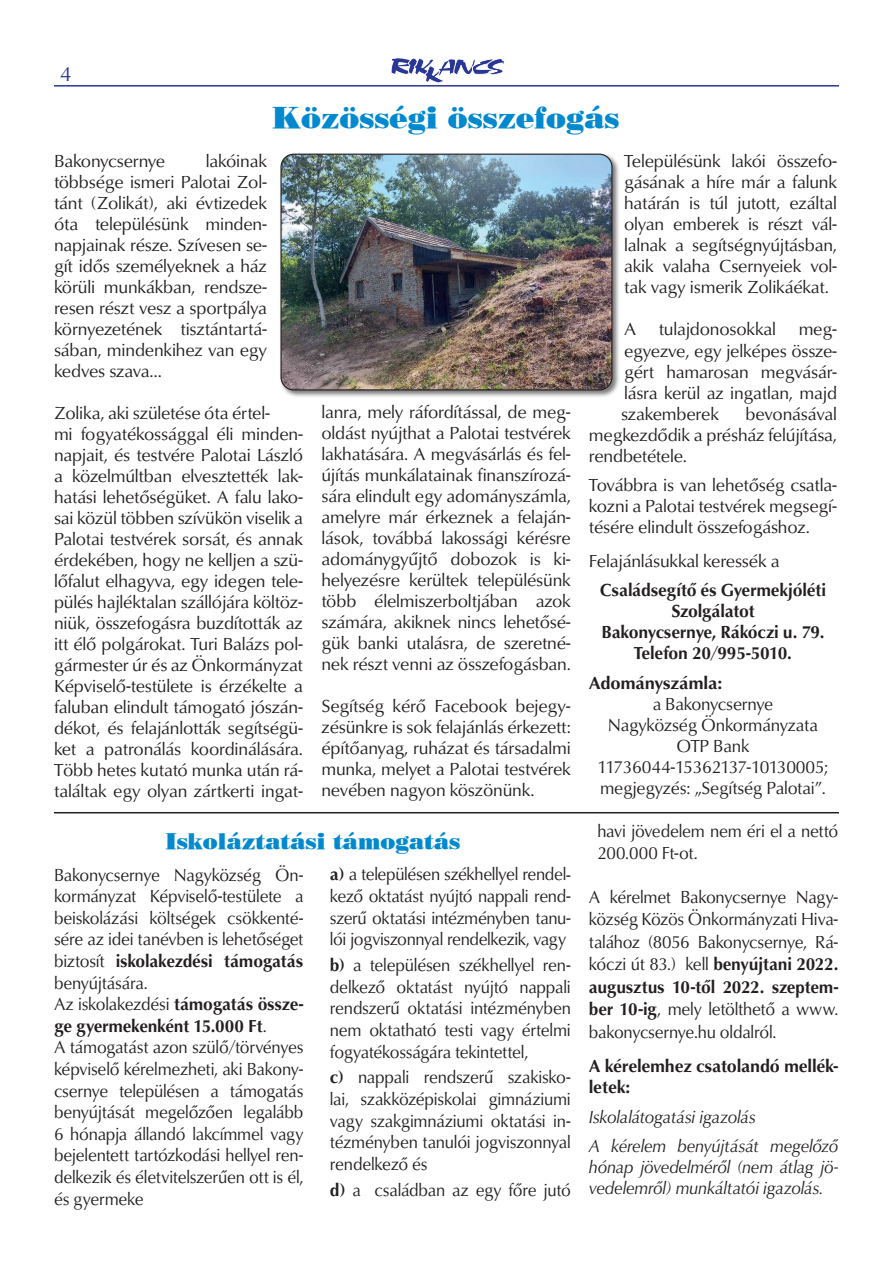
<style>
.page{position:relative;width:893px;height:1263px;background:#fff}
.page>*{position:absolute;margin:0;border:0;box-sizing:border-box;transform-origin:0 0}
.t1{font:30px "Bodnoff PFL Normal";color:#0089cf}
.t2{font:22.5px "Bodnoff PFL Normal";color:#0089cf}
.t3{font:21px "URW Classico TEE";color:#293695}
.t4{font:18px/21px "URW Classico TEE";letter-spacing:-.01em;color:#231f20;text-align:justify}
.t5{font:18px/21.6px "URW Classico TEE";letter-spacing:-.01em;color:#231f20;text-align:justify;scale:.95 1}
.t6{font:italic 18px/29.5px "URW Classico TEE";letter-spacing:-.005em;color:#231f20;scale:.95 1}
.t7{font:700 18px/21px "URW Classico TEE";letter-spacing:-.015em;color:#231f20;text-align:center;scale:.96 1}
.t8{font:700 18px/21.6px "URW Classico TEE";letter-spacing:-.015em;color:#231f20}
.s1{font-weight:700}
</style>
<div class="page">
<hr style="left:54px;top:85px;width:785px;height:2px;background:#293695">
<svg style="left:392px;top:58px;width:113px;height:25px"></svg>
<div style="left:279px;top:152px;width:341px;height:246px;background:#231f20;opacity:.6"></div>
<img style="left:281px;top:154px;width:331px;height:236px">
<div style="left:280px;top:154px;width:332px;height:236px;border:1px solid #231f20;border-radius:13px"></div>
<hr style="left:54px;top:812px;width:785px;height:1px;background:#231f20">
<p class="t3" style="left:60px;top:61px;width:13px">4</p>
<h1 class="t1" style="left:273px;top:99px;width:348px">Közösségi összefogás</h1>
<p class="t4" style="left:54px;top:151px;width:215px;text-indent:152px">lakóinak többsége ismeri Palotai Zol&shy;tánt (Zolikát), aki évtizedek óta településünk minden&shy;napjainak része. Szívesen se&shy;gít idős személyeknek a ház körüli munkákban, rendsze&shy;resen részt vesz a sportpálya környezetének tisztántartá&shy;sában, mindenkihez van egy kedves szava…</p>
<p class="t4" style="left:54px;top:403px;width:251px;text-align:left">Zolika, aki születése óta értel-<br>mi fogyatékossággal éli minden&shy;napjait, és testvére Palotai László a közelmúltban elvesztették lak&shy;hatási lehetőségüket. A falu lako&shy;sai közül többen szívükön viselik a Palotai testvérek sorsát, és annak érdekében, hogy ne kelljen a szü&shy;lőfalut elhagyva, egy idegen tele&shy;pülés hajléktalan szállójára költöz&shy;niük, összefogásra buzdították az itt élő polgárokat. Turi Balázs pol&shy;gármester úr és az Önkormányzat Képviselő-testülete is érzékelte a faluban elindult támogató jószán&shy;dékot, és felajánlották segítségü&shy;ket a patronálás koordinálására.<br>Több hetes kutató munka után rá&shy;találtak egy olyan zártkerti ingat-</p>
<p class="t4" style="left:321px;top:402px;width:251px">lanra, mely ráfordítással, de meg&shy;oldást nyújthat a Palotai testvérek lakhatására. A megvásárlás és fel&shy;újítás munkálatainak finanszírozá&shy;sára elindult egy adományszámla, amelyre már érkeznek a felaján&shy;lások, továbbá lakossági kérésre adománygyűjtő dobozok is ki&shy;helyezésre kerültek településünk több élelmiszerboltjában azok számára, akiknek nincs lehetősé&shy;gük banki utalásra, de szeretné&shy;nek részt venni az összefogásban.</p>
<p class="t4" style="left:54px;top:151px;width:113px">Bakonycsernye</p>
<p class="t4" style="left:321px;top:696px;width:251px">Segítség kérő Facebook bejegy&shy;zésünkre is sok felajánlás érkezett: építőanyag, ruházat és társadalmi munka, melyet a Palotai testvérek nevében nagyon köszönünk.</p>
<p class="t2" style="left:165px;top:827px;width:297px">Iskoláztatási támogatás</p>
<p class="t5" style="left:54px;top:864px;width:264px;text-align:left">Bakonycsernye Nagyközség Ön&shy;kormányzat Képviselő-testülete a beiskolázási költségek csökkenté&shy;sére az idei tanévben is lehetőséget biztosít <span class="s1">iskolakezdési támogatás </span>benyújtására.<br>Az iskolakezdési <span class="s1">támogatás össze&shy;ge gyermekenként 15.000 Ft</span>.<br>A támogatást azon szülő/törvényes képviselő kérelmezheti, aki Bakony&shy;csernye településen a támogatás benyújtását megelőzően legalább<br>6 hónapja állandó lakcímmel vagy bejelentett tartózkodási hellyel ren&shy;delkezik és életvitelszerűen ott is él, és gyermeke</p>
<p class="t5" style="left:330px;top:864px;width:255px"><span class="s1">a)</span> a településen székhellyel rendel&shy;kező oktatást nyújtó nappali rend&shy;szerű oktatási intézményben tanu&shy;lói jogviszonnyal rendelkezik, vagy</p>
<p class="t5" style="left:330px;top:955px;width:255px"><span class="s1">b)</span> a településen székhellyel ren&shy;delkező oktatást nyújtó nappali rendszerű oktatási intézményben nem oktatható testi vagy értelmi fogyatékosságára tekintettel,</p>
<p class="t5" style="left:330px;top:1067px;width:255px"><span class="s1">c)</span> nappali rendszerű szakisko&shy;lai, szakközépiskolai gimnáziumi vagy szakgimnáziumi oktatási in&shy;tézményben tanulói jogviszonnyal rendelkező és</p>
<p class="t5" style="left:330px;top:1179px;width:255px"><span class="s1">d)</span> a családban az egy főre jutó</p>
<p class="t4" style="left:624px;top:151px;width:215px">Településünk lakói összefo&shy;gásának a híre már a falunk határán is túl jutott, ezáltal olyan emberek is részt vál&shy;lalnak a segítségnyújtásban, akik valaha Csernyeiek vol&shy;tak vagy ismerik Zolikáékat.</p>
<p class="t4" style="left:624px;top:319px;width:13px">A</p>
<p class="t4" style="left:659px;top:319px;width:119px">tulajdonosokkal</p>
<p class="t4" style="left:621px;top:319px;width:218px;text-indent:178px">meg&shy;egyezve, egy jelképes össze&shy;gért hamarosan megvásár&shy;lásra kerül az ingatlan, majd szakemberek</p>
<p class="t4" style="left:589px;top:403px;width:250px;text-indent:157px">bevonásával megkezdődik a présház felújítása, rendbetétele.</p>
<p class="t4" style="left:589px;top:475px;width:250px">Továbbra is van lehetőség csatla&shy;kozni a Palotai testvérek megsegí&shy;tésére elindult összefogáshoz.</p>
<p class="t4" style="left:589px;top:551px;width:192px">Felajánlásukkal keressék a</p>
<p class="t7" style="left:600px;top:580px;width:237px">Családsegítő és Gyermekjóléti<br>Szolgálatot<br>Bakonycsernye, Rákóczi u. 79.<br>Telefon 20/995-5010.</p>
<p class="t8" style="left:589px;top:672px;width:135px">Adományszámla:</p>
<p class="t4" style="left:598px;top:693px;width:232px;text-align:center">a Bakonycsernye<br>Nagyközség Önkormányzata<br>OTP Bank<br>11736044-15362137-10130005; megjegyzés: „Segítség Palotai”.</p>
<p class="t5" style="left:597px;top:820px;width:255px">havi jövedelem nem éri el a nettó<br>200.000 Ft-ot.</p>
<p class="t5" style="left:589px;top:886px;width:264px;line-height:22.5px">A kérelmet Bakonycsernye Nagy&shy;község Közös Önkormányzati Hiva&shy;talához (8056 Bakonycsernye, Rá&shy;kóczi út 83.) kell <span class="s1">benyújtani 2022. augusztus 10-től 2022. szeptem&shy;ber 10-ig</span>, mely letölthető a www. bakonycsernye.hu oldalról.</p>
<p class="t8" style="left:589px;top:1055px;width:251px">A kérelemhez csatolandó mellék&shy;letek:</p>
<p class="t6" style="left:589px;top:1102px;width:264px">Iskolalátogatási igazolás<br>A kérelem benyújtását megelőző</p>
<p class="t6" style="left:589px;top:1157px;width:264px;line-height:21px">hónap jövedelméről (nem átlag jö&shy;vedelemről) munkáltatói igazolás.</p>
</div>
